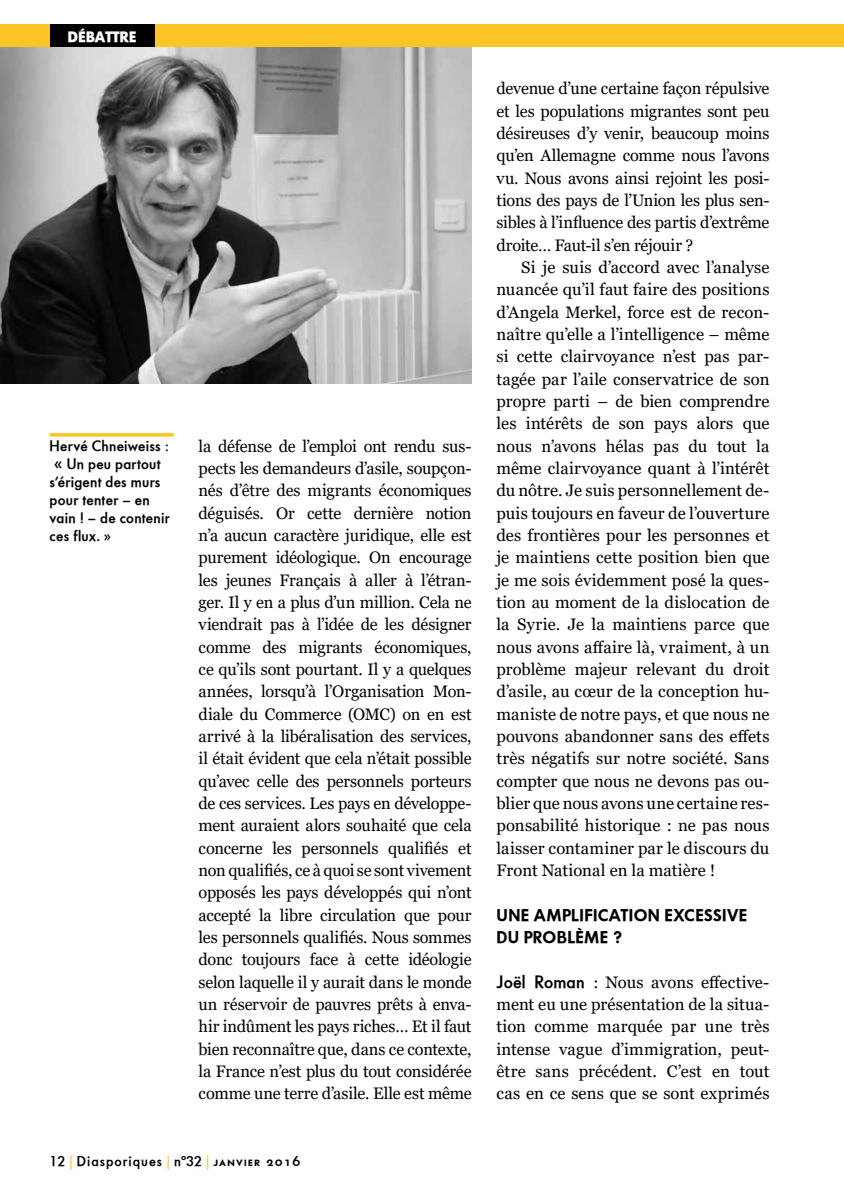
<style>
.page{position:relative;width:844px;height:1191px;background:#fff}
.page>*{position:absolute;margin:0;border:0;box-sizing:border-box;transform-origin:0 0}
.t1{font:16.62px/22.4px "Georgia";color:#000;text-align:justify}
.t2{font:16.62px/22.4px "Futura Serie BQ Demi Bold SC";letter-spacing:.02em;color:#000}
.t3{font:14.88px "Futura Serie BQ Medium";letter-spacing:.015em;color:#000}
.t4{font:14.7px "Futura Serie BQ Bold";color:#fff}
.t5{font:14px "Futura Serie BQ Medium";letter-spacing:.07em;color:#000}
.s1{font-size:17.5px}
.s2{font-family:"Futura Serie BQ Book";color:#ffc425}
.s3{font-family:"Futura Serie BQ Medium SC"}
.s4{font-family:"Futura Serie BQ Medium";font-size:17.5px}
</style>
<div class="page">
<div style="left:0;top:25px;width:843px;height:22px;background:#ffc425"></div>
<svg style="left:843px;top:25px;width:1px;height:22px"></svg>
<div style="left:50px;top:25px;width:104px;height:22px;background:#000"></div>
<img style="left:0;top:47px;width:471px;height:337px">
<hr style="left:50px;top:433px;width:124px;height:3px;background:#ffc425">
<p class="t4" style="left:67px;top:27px;width:71px">DÉBATTRE</p>
<p class="t3" style="left:50px;top:437px;width:121px">Hervé Chneiweiss :</p>
<p class="t3" style="left:54px;top:455px;width:108px"><span class="s1">«</span> Un peu partout</p>
<p class="t3" style="left:50px;top:473px;width:112px">s’érigent des murs</p>
<p class="t3" style="left:50px;top:491px;width:101px">pour tenter – en</p>
<p class="t3" style="left:50px;top:509px;width:122px">vain ! – de contenir</p>
<p class="t3" style="left:50px;top:527px;width:62px">ces flux. »</p>
<p class="t1" style="left:198px;top:435px;width:274px">la défense de l’emploi ont rendu sus&shy;pects les demandeurs d’asile, soupçon&shy;nés d’être des migrants économiques déguisés. Or cette dernière notion n’a aucun caractère juridique, elle est purement idéologique. On encourage les jeunes Français à aller à l’étran&shy;ger. Il y en a plus d’un million. Cela ne viendrait pas à l’idée de les désigner comme des migrants économiques, ce qu’ils sont pourtant. Il y a quelques années, lorsqu’à l’Organisation Mon&shy;diale du Commerce (OMC) on en est arrivé à la libéralisation des services, il était évident que cela n’était possible qu’avec celle des personnels porteurs de ces services. Les pays en développe&shy;ment auraient alors souhaité que cela concerne les personnels qualifiés et non qualifiés, ce à quoi se sont vivement opposés les pays développés qui n’ont accepté la libre circulation que pour les personnels qualifiés. Nous sommes donc toujours face à cette idéologie selon laquelle il y aurait dans le monde un réservoir de pauvres prêts à enva&shy;hir indûment les pays riches… Et il faut bien reconnaître que, dans ce contexte, la France n’est plus du tout considérée comme une terre d’asile. Elle est même</p>
<p class="t5" style="left:50px;top:1153px;width:252px">12 <span class="s2">|</span> Diasporiques <span class="s2">|</span> nº32 <span class="s2">|</span> <span class="s3">janvier 2016</span></p>
<p class="t1" style="left:496px;top:78px;width:274px">devenue d’une certaine façon répulsive et les populations migrantes sont peu désireuses d’y venir, beaucoup moins qu’en Allemagne comme nous l’avons vu. Nous avons ainsi rejoint les posi&shy;tions des pays de l’Union les plus sen&shy;sibles à l’influence des partis d’extrême droite… Faut-il s’en réjouir ?</p>
<p class="t1" style="left:496px;top:256px;width:274px;text-indent:25px">Si je suis d’accord avec l’analyse nuancée qu’il faut faire des positions d’Angela Merkel, force est de recon&shy;naître qu’elle a l’intelligence – même si cette clairvoyance n’est pas par&shy;tagée par l’aile conservatrice de son propre parti – de bien comprendre les intérêts de son pays alors que nous n’avons hélas pas du tout la même clairvoyance quant à l’intérêt du nôtre. Je suis personnellement de&shy;puis toujours en faveur de l’ouverture des frontières pour les personnes et je maintiens cette position bien que je me sois évidemment posé la ques&shy;tion au moment de la dislocation de la Syrie. Je la maintiens parce que nous avons affaire là, vraiment, à un problème majeur relevant du droit d’asile, au cœur de la conception hu&shy;maniste de notre pays, et que nous ne pouvons abandonner sans des effets très négatifs sur notre société. Sans compter que nous ne devons pas ou&shy;blier que nous avons une certaine res&shy;ponsabilité historique : ne pas nous laisser contaminer par le discours du Front National en la matière !</p>
<p class="t2" style="left:496px;top:903px;width:252px">UNE AMPLIFICATION EXCESSIVE<br>DU PROBLÈME ?</p>
<p class="t1" style="left:496px;top:971px;width:274px"><span class="s4">Joël Roman :</span> Nous avons effective&shy;ment eu une présentation de la situa&shy;tion comme marquée par une très intense vague d’immigration, peut&shy;être sans précédent. C’est en tout cas en ce sens que se sont exprimés</p>
</div>
